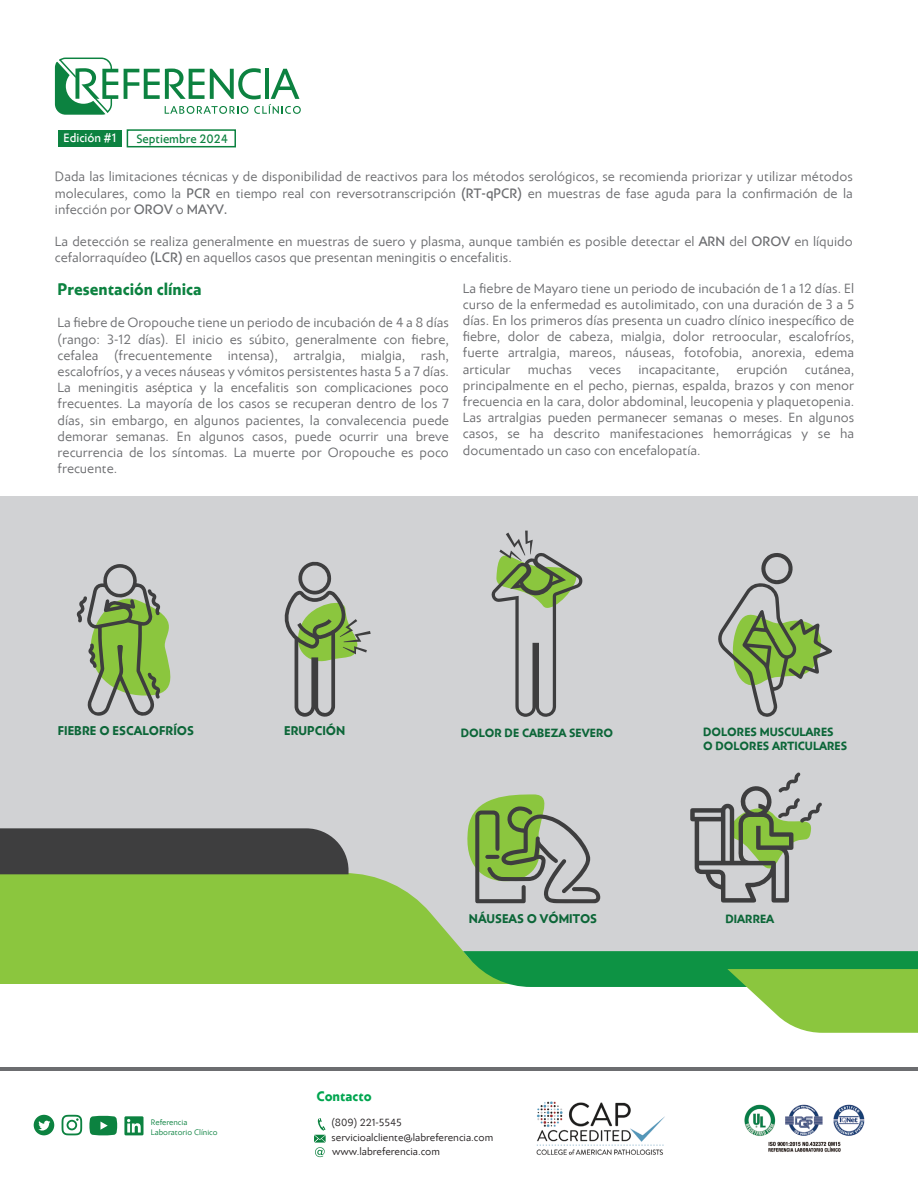
<style>
.page{position:relative;width:918px;height:1188px;background:#fff}
.page>*{position:absolute;margin:0;border:0;box-sizing:border-box;transform-origin:0 0}
.t1{font:700 16.5px "Carot Sans";color:#0c8240}
.t2{font:700 13.65px "Carot Sans";color:#00a54f}
.t3{font:300 13.5px/16.2px "Carot Sans";color:#6c6d70;text-align:justify}
.t4{font:700 12.6px "Carot Sans";color:#0c6638}
.t5{font:700 12.45px "Carot Sans";color:#0c6638}
.t6{font:12px "Carot Sans";color:#0c8240}
.t7{font:12px "Carot Sans";color:#fff}
.t8{font:700 11.85px/14.1px "Carot Sans";color:#0c6638}
.t9{font:300 10.5px/14.7px "Carot Sans";color:#231f20}
.t10{font:300 8.1px/10.5px "Carot Sans";color:#0c8240}
.s1{font-weight:400}
</style>
<div class="page">
<hr style="left:0;top:1068px;width:918px;height:3px;background:#6c6d70">
<svg style="left:0;top:496px;width:918px;height:488px;background:#c6d0bd"></svg>
<svg style="left:463px;top:951px;width:455px;height:82px"></svg>
<svg style="left:76px;top:564px;width:111px;height:153px;background:#a5b791"></svg>
<svg style="left:284px;top:562px;width:87px;height:155px;background:#acb6a3"></svg>
<svg style="left:491px;top:531px;width:92px;height:186px;background:#b5bcb0"></svg>
<svg style="left:716px;top:552px;width:116px;height:166px;background:#b0bba4"></svg>
<svg style="left:464px;top:794px;width:136px;height:109px;background:#a0b08c"></svg>
<svg style="left:690px;top:772px;width:132px;height:131px;background:#a7aea1"></svg>
<div style="left:0;top:828px;width:349px;height:46px;background:#3e3e3f"></div>
<svg style="left:55px;top:58px;width:63px;height:57px"></svg>
<svg style="left:124px;top:68px;width:177px;height:46px"></svg>
<div style="left:127px;top:129px;width:109px;height:18px;border:2px solid #0c8240"></div>
<div style="left:58px;top:130px;width:63px;height:17px;background:#0c8240"></div>
<img style="left:536px;top:1101px;width:329px;height:54px">
<svg style="left:62px;top:1115px;width:20px;height:20px"></svg>
<svg style="left:34px;top:1115px;width:20px;height:20px"></svg>
<svg style="left:124px;top:1116px;width:20px;height:19px"></svg>
<svg style="left:89px;top:1116px;width:28px;height:19px"></svg>
<svg style="left:314px;top:1118px;width:12px;height:39px"></svg>
<p class="t7" style="left:64px;top:131px;width:54px">Edición #1</p>
<p class="t6" style="left:136px;top:131px;width:93px">Septiembre 2024</p>
<p class="t3" style="left:55px;top:169px;width:799px">Dada las limitaciones técnicas y de disponibilidad de reactivos para los métodos serológicos, se recomienda priorizar y utilizar métodos moleculares, como la <span class="s1">PCR</span> en tiempo real con reversotranscripción <span class="s1">(RT-qPCR)</span> en muestras de fase aguda para la confirmación de la infección por <span class="s1">OROV</span> o <span class="s1">MAYV.</span></p>
<p class="t3" style="left:55px;top:234px;width:799px">La detección se realiza generalmente en muestras de suero y plasma, aunque también es posible detectar el <span class="s1">ARN</span> del <span class="s1">OROV</span> en líquido cefalorraquídeo <span class="s1">(LCR)</span> en aquellos casos que presentan meningitis o encefalitis.</p>
<p class="t1" style="left:58px;top:279px;width:146px">Presentación clínica</p>
<p class="t3" style="left:58px;top:315px;width:393px">La fiebre de Oropouche tiene un periodo de incubación de 4 a 8 días (rango: 3-12 días). El inicio es súbito, generalmente con fiebre, cefalea (frecuentemente intensa), artralgia, mialgia, rash, escalofríos, y a veces náuseas y vómitos persistentes hasta 5 a 7 días.<br>La meningitis aséptica y la encefalitis son complicaciones poco frecuentes. La mayoría de los casos se recuperan dentro de los 7 días, sin embargo, en algunos pacientes, la convalecencia puede demorar semanas. En algunos casos, puede ocurrir una breve recurrencia de los síntomas. La muerte por Oropouche es poco frecuente.</p>
<p class="t3" style="left:463px;top:281px;width:393px">La fiebre de Mayaro tiene un periodo de incubación de 1 a 12 días. El curso de la enfermedad es autolimitado, con una duración de 3 a 5 días. En los primeros días presenta un cuadro clínico inespecífico de fiebre, dolor de cabeza, mialgia, dolor retroocular, escalofríos, fuerte artralgia, mareos, náuseas, fotofobia, anorexia, edema articular</p>
<p class="t3" style="left:528px;top:362px;width:45px">muchas</p>
<p class="t3" style="left:589px;top:362px;width:34px">veces</p>
<p class="t3" style="left:638px;top:362px;width:82px">incapacitante,</p>
<p class="t3" style="left:736px;top:362px;width:53px">erupción</p>
<p class="t3" style="left:463px;top:362px;width:393px;text-indent:342px">cutánea, principalmente en el pecho, piernas, espalda, brazos y con menor frecuencia en la cara, dolor abdominal, leucopenia y plaquetopenia.<br>Las artralgias pueden permanecer semanas o meses. En algunos casos, se ha descrito manifestaciones hemorrágicas y se ha documentado un caso con encefalopatía.</p>
<p class="t4" style="left:58px;top:723px;width:138px">FIEBRE O ESCALOFRÍOS</p>
<p class="t4" style="left:284px;top:723px;width:63px">ERUPCIÓN</p>
<p class="t8" style="left:461px;top:726px;width:154px">DOLOR DE CABEZA SEVERO</p>
<p class="t8" style="left:703px;top:725px;width:146px">DOLORES MUSCULARES<br>O DOLORES ARTICULARES</p>
<p class="t2" style="left:316px;top:1088px;width:57px">Contacto</p>
<p class="t5" style="left:469px;top:911px;width:130px">NÁUSEAS O VÓMITOS</p>
<p class="t8" style="left:725px;top:912px;width:50px">DIARREA</p>
<p class="t10" style="left:151px;top:1117px;width:68px">Referencia<br>Laboratorio Clínico</p>
<p class="t9" style="left:331px;top:1116px;width:163px">(809) 221-5545 servicioalcliente@labreferencia.com www.labreferencia.com</p>
</div>
